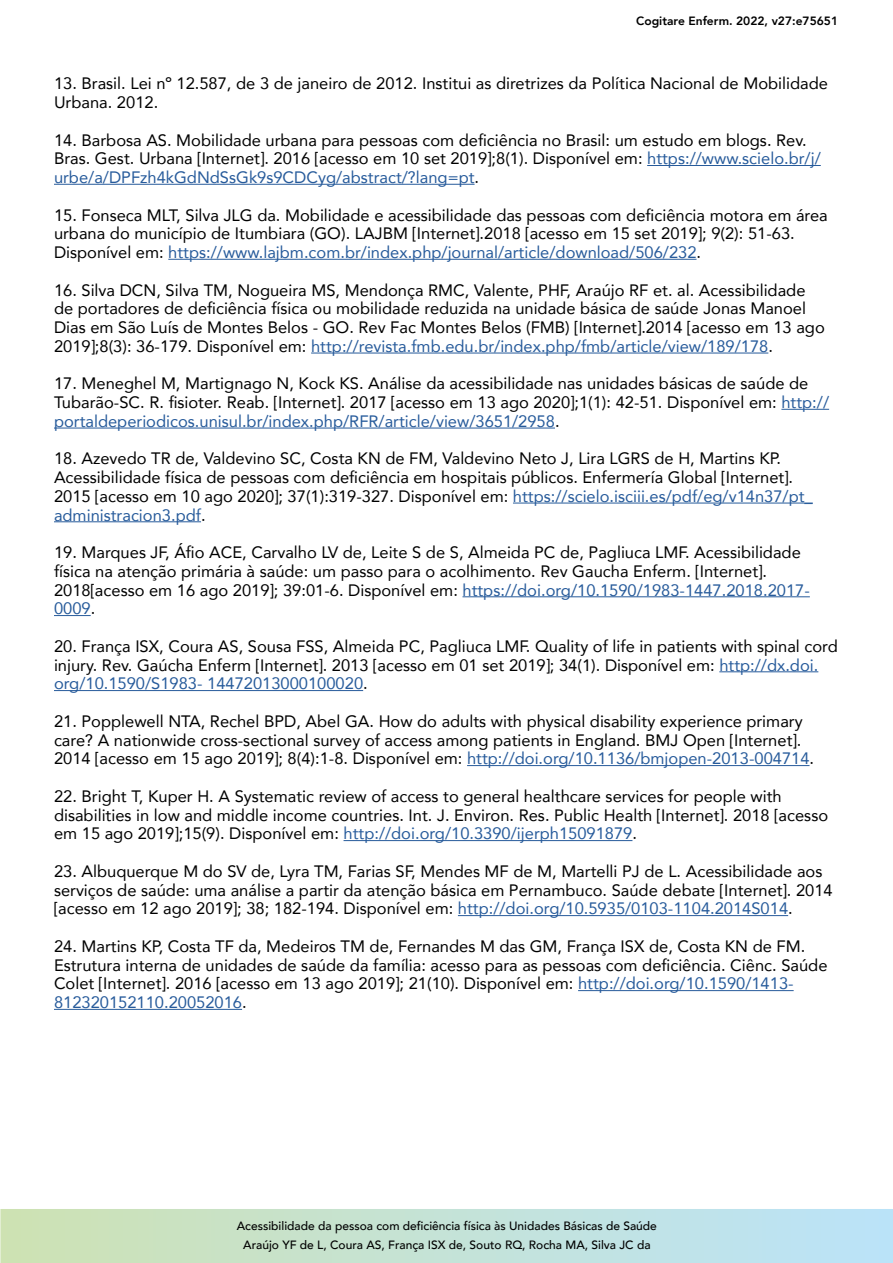
<style>
.page{position:relative;width:893px;height:1263px;background:#fff}
.page>*{position:absolute;margin:0;border:0;box-sizing:border-box;transform-origin:0 0}
.t1{font:16.5px/18.8px "Avenir";color:#000}
.t2{font:500 12px/18.6px "Avenir";color:#000;text-align:center}
.t3{font:800 12px "Avenir";color:#000}
.s1{color:#275b9b}
</style>
<div class="page">
<svg style="left:0;top:1209px;width:893px;height:54px;background:#c4e2d6"></svg>
<hr style="left:647px;top:165px;width:174px;height:1px;background:#275b9b">
<hr style="left:54px;top:184px;width:421px;height:1px;background:#275b9b">
<hr style="left:168px;top:259px;width:528px;height:1px;background:#275b9b">
<hr style="left:311px;top:353px;width:457px;height:1px;background:#275b9b">
<hr style="left:781px;top:409px;width:48px;height:1px;background:#275b9b">
<hr style="left:54px;top:428px;width:501px;height:1px;background:#275b9b">
<hr style="left:513px;top:503px;width:300px;height:1px;background:#275b9b">
<hr style="left:54px;top:521px;width:147px;height:1px;background:#275b9b">
<hr style="left:462px;top:596px;width:348px;height:1px;background:#275b9b">
<hr style="left:54px;top:615px;width:37px;height:1px;background:#275b9b">
<hr style="left:719px;top:671px;width:99px;height:1px;background:#275b9b">
<hr style="left:54px;top:690px;width:309px;height:1px;background:#275b9b">
<hr style="left:467px;top:765px;width:342px;height:1px;background:#275b9b">
<hr style="left:344px;top:840px;width:288px;height:1px;background:#275b9b">
<hr style="left:458px;top:915px;width:330px;height:1px;background:#275b9b">
<hr style="left:578px;top:990px;width:216px;height:1px;background:#275b9b">
<hr style="left:54px;top:1009px;width:188px;height:1px;background:#275b9b">
<p class="t3" style="left:636px;top:12px;width:203px">Cogitare Enferm. 2022, v27:e75651</p>
<p class="t1" style="left:54px;top:74px;width:775px">13. Brasil. Lei nº 12.587, de 3 de janeiro de 2012. Institui as diretrizes da Política Nacional de Mobilidade<br>Urbana. 2012.</p>
<p class="t1" style="left:54px;top:130px;width:768px">14. Barbosa AS. Mobilidade urbana para pessoas com deficiência no Brasil: um estudo em blogs. Rev.<br>Bras. Gest. Urbana [Internet]. 2016 [acesso em 10 set 2019];8(1). Disponível em: <span class="s1">https://www.scielo.br/j/ urbe/a/DPFzh4kGdNdSsGk9s9CDCyg/abstract/?lang=pt</span>.</p>
<p class="t1" style="left:54px;top:205px;width:775px">15. Fonseca MLT, Silva JLG da. Mobilidade e acessibilidade das pessoas com deficiência motora em área urbana do município de Itumbiara (GO). LAJBM [Internet].2018 [acesso em 15 set 2019]; 9(2): 51-63.<br>Disponível em: <span class="s1">https://www.lajbm.com.br/index.php/journal/article/download/506/232</span>.</p>
<p class="t1" style="left:54px;top:280px;width:772px">16. Silva DCN, Silva TM, Nogueira MS, Mendonça RMC, Valente, PHF, Araújo RF et. al. Acessibilidade de portadores de deficiência física ou mobilidade reduzida na unidade básica de saúde Jonas Manoel Dias em São Luís de Montes Belos - GO. Rev Fac Montes Belos (FMB) [Internet].2014 [acesso em 13 ago 2019];8(3): 36-179. Disponível em: <span class="s1">http://revista.fmb.edu.br/index.php/fmb/article/view/189/178</span>.</p>
<p class="t1" style="left:54px;top:374px;width:777px">17. Meneghel M, Martignago N, Kock KS. Análise da acessibilidade nas unidades básicas de saúde de<br>Tubarão-SC. R. fisioter. Reab. [Internet]. 2017 [acesso em 13 ago 2020];1(1): 42-51. Disponível em: <span class="s1">http:// portaldeperiodicos.unisul.br/index.php/RFR/article/view/3651/2958</span>.</p>
<p class="t1" style="left:54px;top:449px;width:760px">18. Azevedo TR de, Valdevino SC, Costa KN de FM, Valdevino Neto J, Lira LGRS de H, Martins KP.<br>Acessibilidade física de pessoas com deficiência em hospitais públicos. Enfermería Global [Internet].<br>2015 [acesso em 10 ago 2020]; 37(1):319-327. Disponível em: <span class="s1">https://scielo.isciii.es/pdf/eg/v14n37/pt_ administracion3.pdf</span>.</p>
<p class="t1" style="left:54px;top:542px;width:757px">19. Marques JF, Áfio ACE, Carvalho LV de, Leite S de S, Almeida PC de, Pagliuca LMF. Acessibilidade física na atenção primária à saúde: um passo para o acolhimento. Rev Gaucha Enferm. [Internet].<br>2018[acesso em 16 ago 2019]; 39:01-6. Disponível em: <span class="s1">https://doi.org/10.1590/1983-1447.2018.2017- 0009</span>.</p>
<p class="t1" style="left:54px;top:636px;width:785px">20. França ISX, Coura AS, Sousa FSS, Almeida PC, Pagliuca LMF. Quality of life in patients with spinal cord injury. Rev. Gaúcha Enferm [Internet]. 2013 [acesso em 01 set 2019]; 34(1). Disponível em: <span class="s1">http://dx.doi. org/10.1590/S1983- 14472013000100020</span>.</p>
<p class="t1" style="left:54px;top:711px;width:762px">21. Popplewell NTA, Rechel BPD, Abel GA. How do adults with physical disability experience primary care? A nationwide cross-sectional survey of access among patients in England. BMJ Open [Internet].<br>2014 [acesso em 15 ago 2019]; 8(4):1-8. Disponível em: <span class="s1">http://doi.org/10.1136/bmjopen-2013-004714</span>.</p>
<p class="t1" style="left:54px;top:786px;width:776px">22. Bright T, Kuper H. A Systematic review of access to general healthcare services for people with disabilities in low and middle income countries. Int. J. Environ. Res. Public Health [Internet]. 2018 [acesso em 15 ago 2019];15(9). Disponível em: <span class="s1">http://doi.org/10.3390/ijerph15091879</span>.</p>
<p class="t1" style="left:54px;top:861px;width:780px">23. Albuquerque M do SV de, Lyra TM, Farias SF, Mendes MF de M, Martelli PJ de L. Acessibilidade aos serviços de saúde: uma análise a partir da atenção básica em Pernambuco. Saúde debate [Internet]. 2014 [acesso em 12 ago 2019]; 38; 182-194. Disponível em: <span class="s1">http://doi.org/10.5935/0103-1104.2014S014</span>.</p>
<p class="t1" style="left:54px;top:936px;width:775px">24. Martins KP, Costa TF da, Medeiros TM de, Fernandes M das GM, França ISX de, Costa KN de FM.<br>Estrutura interna de unidades de saúde da família: acesso para as pessoas com deficiência. Ciênc. Saúde Colet [Internet]. 2016 [acesso em 13 ago 2019]; 21(10). Disponível em: <span class="s1">http://doi.org/10.1590/1413- 812320152110.20052016</span>.</p>
<p class="t2" style="left:237px;top:1216px;width:422px">Acessibilidade da pessoa com deficiência física às Unidades Básicas de Saúde<br>Araújo YF de L, Coura AS, França ISX de, Souto RQ, Rocha MA, Silva JC da</p>
</div>
